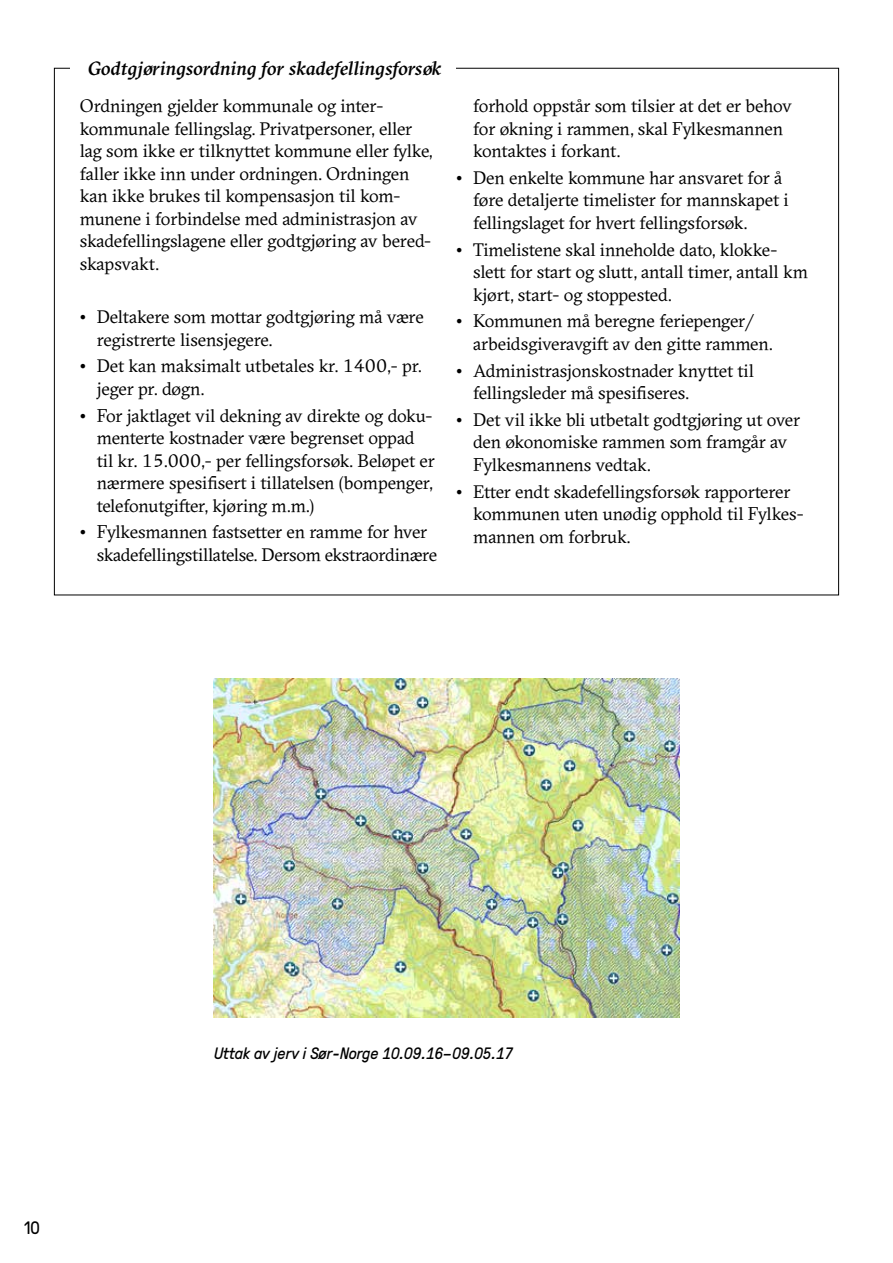
<style>
.page{position:relative;width:893px;height:1263px;background:#fff}
.page>*{position:absolute;margin:0;border:0;box-sizing:border-box;transform-origin:0 0}
.t1{font:italic 500 19.5px "GT Sectra";letter-spacing:-.01em;color:#000}
.t2{font:18px/22.5px "GT Sectra";letter-spacing:-.01em;color:#000}
.t3{font:18px "GT Pressura";color:#000}
.t4{font:italic 16.5px "GT Pressura";color:#000}
.s1{font-family:"Times New Roman"}
</style>
<div class="page">
<img style="left:214px;top:678px;width:465px;height:339px">
<p class="t1" style="left:88px;top:56px;width:355px">Godtgjøringsordning for skadefellingsforsøk</p>
<p class="t2" style="left:80px;top:95px;width:354px">Ordningen gjelder kommunale og inter&shy;kommunale fellingslag. Privatpersoner, eller lag som ikke er tilknyttet kommune eller fylke, faller ikke inn under ordningen. Ordningen kan ikke brukes til kompensasjon til kom&shy;munene i forbindelse med administrasjon av skadefellingslagene eller godtgjøring av bered&shy;skapsvakt.</p>
<p class="t2" style="left:97px;top:306px;width:329px;text-indent:-17px"><span class="s1">•</span> Deltakere som mottar godtgjøring må være registrerte lisensjegere.</p>
<p class="t2" style="left:97px;top:355px;width:326px;text-indent:-17px"><span class="s1">•</span> Det kan maksimalt utbetales kr. 1400,- pr. jeger pr. døgn.</p>
<p class="t2" style="left:97px;top:404px;width:339px;text-indent:-17px"><span class="s1">•</span> For jaktlaget vil dekning av direkte og doku&shy;menterte kostnader være begrenset oppad til kr. 15.000,- per fellingsforsøk. Beløpet er nærmere spesifisert i tillatelsen (bompenger, telefonutgifter, kjøring m.m.)</p>
<p class="t2" style="left:97px;top:521px;width:342px;text-indent:-17px"><span class="s1">•</span> Fylkesmannen fastsetter en ramme for hver skadefellingstillatelse. Dersom ekstraordinære</p>
<p class="t2" style="left:473px;top:95px;width:320px">forhold oppstår som tilsier at det er behov for økning i rammen, skal Fylkesmannen kontaktes i forkant.</p>
<p class="t2" style="left:473px;top:166px;width:317px;text-indent:-17px"><span class="s1">•</span> Den enkelte kommune har ansvaret for å føre detaljerte timelister for mannskapet i fellingslaget for hvert fellingsforsøk.</p>
<p class="t2" style="left:473px;top:238px;width:336px;text-indent:-17px"><span class="s1">•</span> Timelistene skal inneholde dato, klokke&shy;slett for start og slutt, antall timer, antall km kjørt, start- og stoppested.</p>
<p class="t2" style="left:473px;top:310px;width:301px;text-indent:-17px"><span class="s1">•</span> Kommunen må beregne feriepenger/ arbeidsgiveravgift av den gitte rammen.</p>
<p class="t2" style="left:473px;top:359px;width:282px;text-indent:-17px"><span class="s1">•</span> Administrasjonskostnader knyttet til fellingsleder må spesifiseres.</p>
<p class="t2" style="left:473px;top:408px;width:329px;text-indent:-17px"><span class="s1">•</span> Det vil ikke bli utbetalt godtgjøring ut over den økonomiske rammen som framgår av<br>Fylkesmannens vedtak.</p>
<p class="t2" style="left:473px;top:480px;width:332px;text-indent:-17px"><span class="s1">•</span> Etter endt skadefellingsforsøk rapporterer kommunen uten unødig opphold til Fylkes&shy;mannen om forbruk.</p>
<p class="t3" style="left:24px;top:1214px;width:17px">10</p>
<p class="t4" style="left:214px;top:1041px;width:301px">Uttak av jerv i Sør-Norge 10.09.16–09.05.17</p>
</div>
